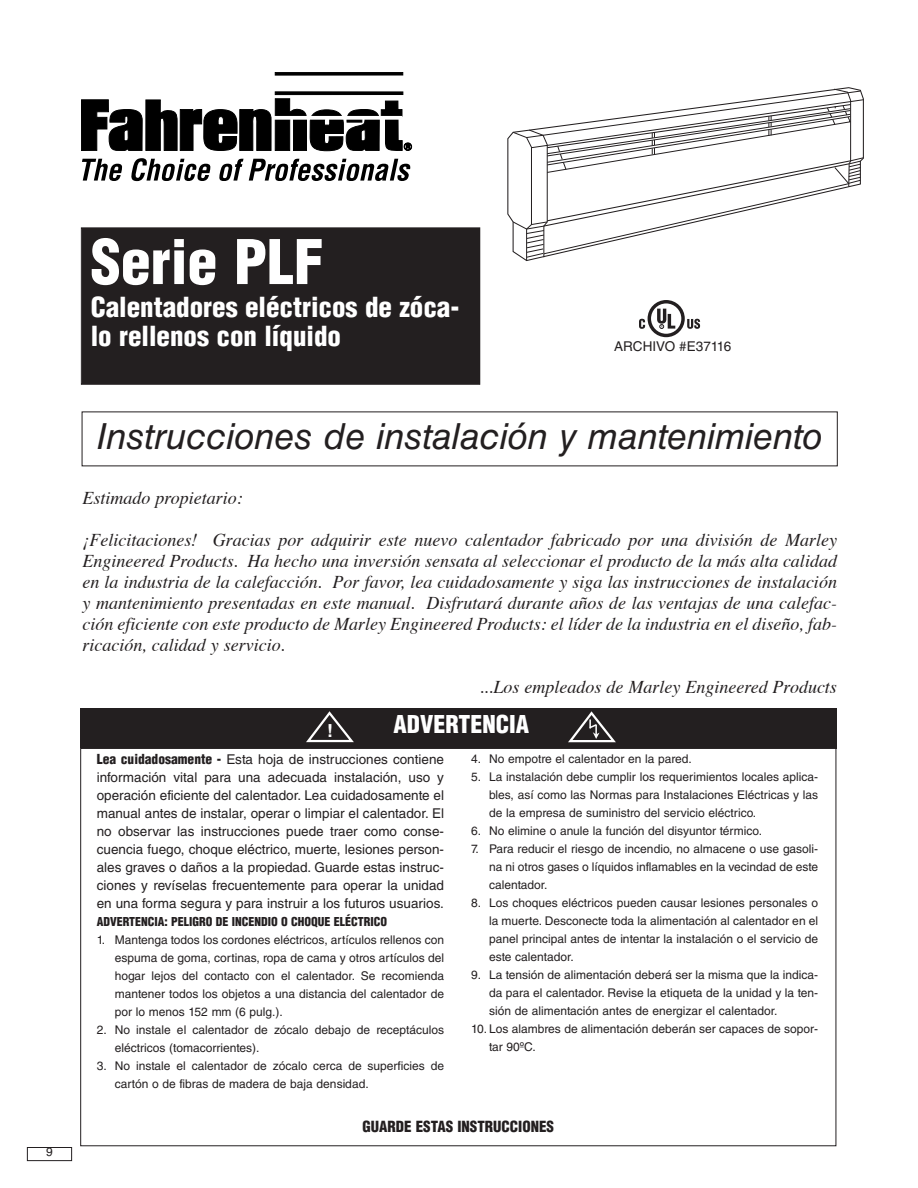
<style>
.page{position:relative;width:918px;height:1188px;background:#fff}
.page>*{position:absolute;margin:0;border:0;box-sizing:border-box;transform-origin:0 0}
.t1{font:900 condensed 60px "Helvetica LT Std";color:#fff}
.t2{font:italic 36px "Helvetica LT Std";color:#231f20}
.t3{font:900 condensed 27px/28.5px "Helvetica LT Std";color:#fff}
.t4{font:900 condensed 24px "Helvetica LT Std";color:#fff}
.t5{font:italic 18px/21px "Times";color:#231f20;text-align:justify}
.t6{font:700 18px "Helvetica LT Std";color:#fff}
.t7{font:900 condensed 15px "Helvetica LT Std";color:#231f20}
.t8{font:13.5px/18px "Helvetica LT Std";color:#231f20;text-align:justify}
.t9{font:12px/18px "Helvetica LT Std";color:#231f20;text-align:justify}
.t10{font:900 condensed 12px "Helvetica LT Std";color:#231f20}
.s1{font-weight:900;font-stretch:condensed}
</style>
<div class="page">
<div style="left:80px;top:708px;width:756px;height:41px;background:#231f20"></div>
<div style="left:82px;top:228px;width:397px;height:156px;background:#231f20"></div>
<div style="left:81px;top:227px;width:399px;height:158px;border:1px solid #231f20"></div>
<svg style="left:81px;top:72px;width:331px;height:80px"></svg>
<div style="left:274px;top:116px;width:128px;height:4px;border:1px solid #fff"></div>
<svg style="left:82px;top:159px;width:40px;height:22px"></svg>
<svg style="left:131px;top:158px;width:80px;height:23px"></svg>
<svg style="left:219px;top:159px;width:192px;height:22px"></svg>
<svg style="left:512px;top:89px;width:352px;height:172px"></svg>
<div style="left:27px;top:1147px;width:45px;height:14px;border:1px solid #231f20"></div>
<svg style="left:568px;top:711px;width:48px;height:31px"></svg>
<svg style="left:306px;top:711px;width:48px;height:31px"></svg>
<svg style="left:639px;top:300px;width:61px;height:37px"></svg>
<p class="t9" style="left:46px;top:1144px;width:8px">9</p>
<h1 class="t1" style="left:91px;top:239px;width:235px">Serie PLF</h1>
<h3 class="t3" style="left:91px;top:295px;width:370px">Calentadores eléctricos de zóca&shy;lo rellenos con líquido</h3>
<p class="t8" style="left:614px;top:338px;width:119px">ARCHIVO #E37116</p>
<h2 class="t2" style="left:97px;top:424px;width:728px">Instrucciones de instalación y mantenimiento</h2>
<h3 class="t5" style="left:82px;top:489px;width:162px">Estimado propietario:</h3>
<p class="t5" style="left:82px;top:531px;width:756px">¡Felicitaciones! Gracias por adquirir este nuevo calentador fabricado por una división de Marley Engineered Products. Ha hecho una inversión sensata al seleccionar el producto de la más alta calidad en la industria de la calefacción. Por favor, lea cuidadosamente y siga las instrucciones de instalación y mantenimiento presentadas en este manual. Disfrutará durante años de las ventajas de una calefac&shy;ción eficiente con este producto de Marley Engineered Products: el líder de la industria en el diseño, fab&shy;ricación, calidad y servicio.</p>
<h3 class="t5" style="left:480px;top:678px;width:358px">...Los empleados de Marley Engineered Products</h3>
<h3 class="t6" style="left:327px;top:724px;width:7px">!</h3>
<h3 class="t4" style="left:393px;top:715px;width:137px">ADVERTENCIA</h3>
<p class="t8" style="left:97px;top:752px;width:349px"><span class="s1">Lea cuidadosamente -</span> Esta hoja de instrucciones contiene información vital para una adecuada instalación, uso y operación eficiente del calentador. Lea cuidadosamente el manual antes de instalar, operar o limpiar el calentador. El no observar las instrucciones puede traer como conse&shy;cuencia fuego, choque eléctrico, muerte, lesiones person&shy;ales graves o daños a la propiedad. Guarde estas instruc&shy;ciones y revíselas frecuentemente para operar la unidad en una forma segura y para instruir a los futuros usuarios.</p>
<p class="t10" style="left:97px;top:917px;width:292px">ADVERTENCIA: PELIGRO DE INCENDIO O CHOQUE ELÉCTRICO</p>
<p class="t9" style="left:115px;top:932px;width:331px;text-indent:-18px">1. Mantenga todos los cordones eléctricos, artículos rellenos con espuma de goma, cortinas, ropa de cama y otros artículos del hogar lejos del contacto con el calentador. Se recomienda mantener todos los objetos a una distancia del calentador de por lo menos 152 mm (6 pulg.).</p>
<p class="t9" style="left:115px;top:1022px;width:331px;text-indent:-18px">2. No instale el calentador de zócalo debajo de receptáculos eléctricos (tomacorrientes).</p>
<p class="t9" style="left:115px;top:1058px;width:331px;text-indent:-18px">3. No instale el calentador de zócalo cerca de superficies de cartón o de fibras de madera de baja densidad.</p>
<p class="t9" style="left:471px;top:751px;width:222px">4. No empotre el calentador en la pared.</p>
<p class="t9" style="left:489px;top:769px;width:331px;text-indent:-18px">5. La instalación debe cumplir los requerimientos locales aplica&shy;bles, así como las Normas para Instalaciones Eléctricas y las de la empresa de suministro del servicio eléctrico.</p>
<p class="t9" style="left:471px;top:823px;width:293px">6. No elimine o anule la función del disyuntor térmico.</p>
<p class="t9" style="left:489px;top:841px;width:331px;text-indent:-18px">7. Para reducir el riesgo de incendio, no almacene o use gasoli&shy;na ni otros gases o líquidos inflamables en la vecindad de este calentador.</p>
<p class="t9" style="left:489px;top:895px;width:331px;text-indent:-18px">8. Los choques eléctricos pueden causar lesiones personales o la muerte. Desconecte toda la alimentación al calentador en el panel principal antes de intentar la instalación o el servicio de este calentador.</p>
<p class="t9" style="left:489px;top:967px;width:331px;text-indent:-18px">9. La tensión de alimentación deberá ser la misma que la indica&shy;da para el calentador. Revise la etiqueta de la unidad y la ten&shy;sión de alimentación antes de energizar el calentador.</p>
<p class="t9" style="left:489px;top:1021px;width:331px;text-indent:-18px">10. Los alambres de alimentación deberán ser capaces de sopor&shy;tar 90ºC.</p>
<p class="t7" style="left:362px;top:1120px;width:193px">GUARDE ESTAS INSTRUCCIONES</p>
</div>
